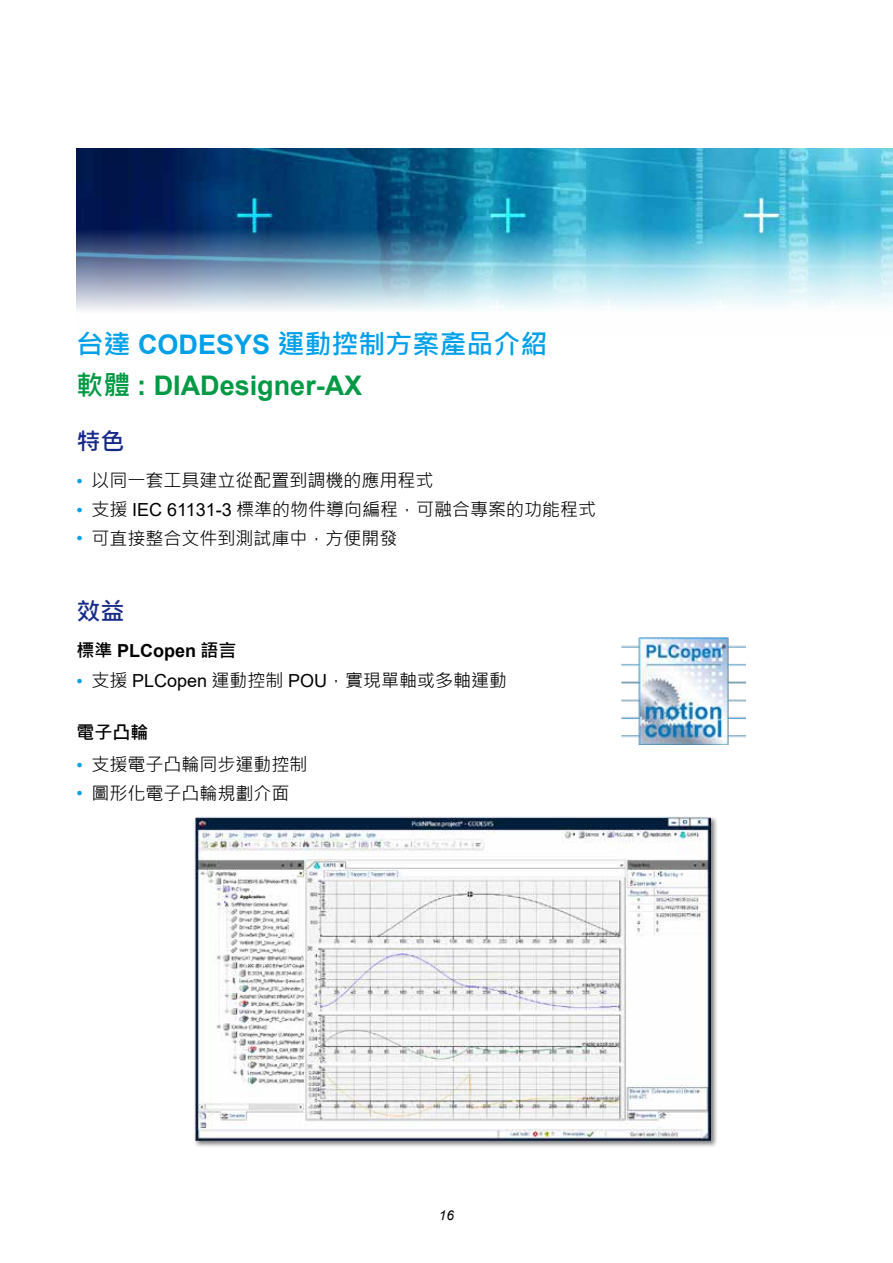
<style>
.page{position:relative;width:893px;height:1263px;background:#fff}
.page>*{position:absolute;margin:0;border:0;box-sizing:border-box;transform-origin:0 0}
.t1{font:700 27px "Microsoft Jheng Hei";color:#00a0e9}
.t2{font:700 27px "Arial";color:#094}
.t3{font:700 24px "Microsoft Jheng Hei";color:#172a88}
.t4{font:18px "Microsoft Jheng Hei";color:#000}
.t5{font:700 18px "Arial";color:#000}
.t6{font:700 18px "Microsoft Jheng Hei";color:#000}
.t7{font:italic 13.5px "Arial";color:#000}
.s1{font-family:"Arial"}
.s2{font-family:"Microsoft Jheng Hei"}
</style>
<div class="page">
<div style="left:194px;top:816px;width:524px;height:332px;background:#000;opacity:.5"></div>
<img style="left:195px;top:817px;width:515px;height:324px">
<img style="left:621px;top:638px;width:124px;height:106px">
<img style="left:77px;top:149px;width:816px;height:161px">
<h1 class="t1" style="left:77px;top:327px;width:473px">台達 <span class="s1">CODESYS</span> 運動控制方案產品介紹</h1>
<h1 class="t2" style="left:77px;top:366px;width:287px"><span class="s2">軟體</span> : DIADesigner-AX</h1>
<h2 class="t3" style="left:77px;top:426px;width:50px">特色</h2>
<p class="t4" style="left:77px;top:469px;width:358px"><sup>●</sup> 以同一套工具建立從配置到調機的應用程式</p>
<p class="t4" style="left:77px;top:498px;width:521px"><sup>●</sup> 支援 <span class="s1">IEC 61131-3</span> 標準的物件導向編程，可融合專案的功能程式</p>
<p class="t4" style="left:77px;top:527px;width:322px"><sup>●</sup> 可直接整合文件到測試庫中，方便開發</p>
<h2 class="t3" style="left:77px;top:596px;width:50px">效益</h2>
<p class="t5" style="left:77px;top:638px;width:162px"><span class="s2">標準</span> PLCopen <span class="s2">語言</span></p>
<p class="t4" style="left:77px;top:669px;width:432px"><sup>●</sup> 支援 <span class="s1">PLCopen</span> 運動控制 <span class="s1">POU</span>，實現單軸或多軸運動</p>
<p class="t6" style="left:77px;top:721px;width:73px">電子凸輪</p>
<p class="t4" style="left:77px;top:753px;width:233px"><sup>●</sup> 支援電子凸輪同步運動控制</p>
<p class="t4" style="left:77px;top:782px;width:215px"><sup>●</sup> 圖形化電子凸輪規劃介面</p>
<p class="t7" style="left:439px;top:1206px;width:17px">16</p>
</div>
